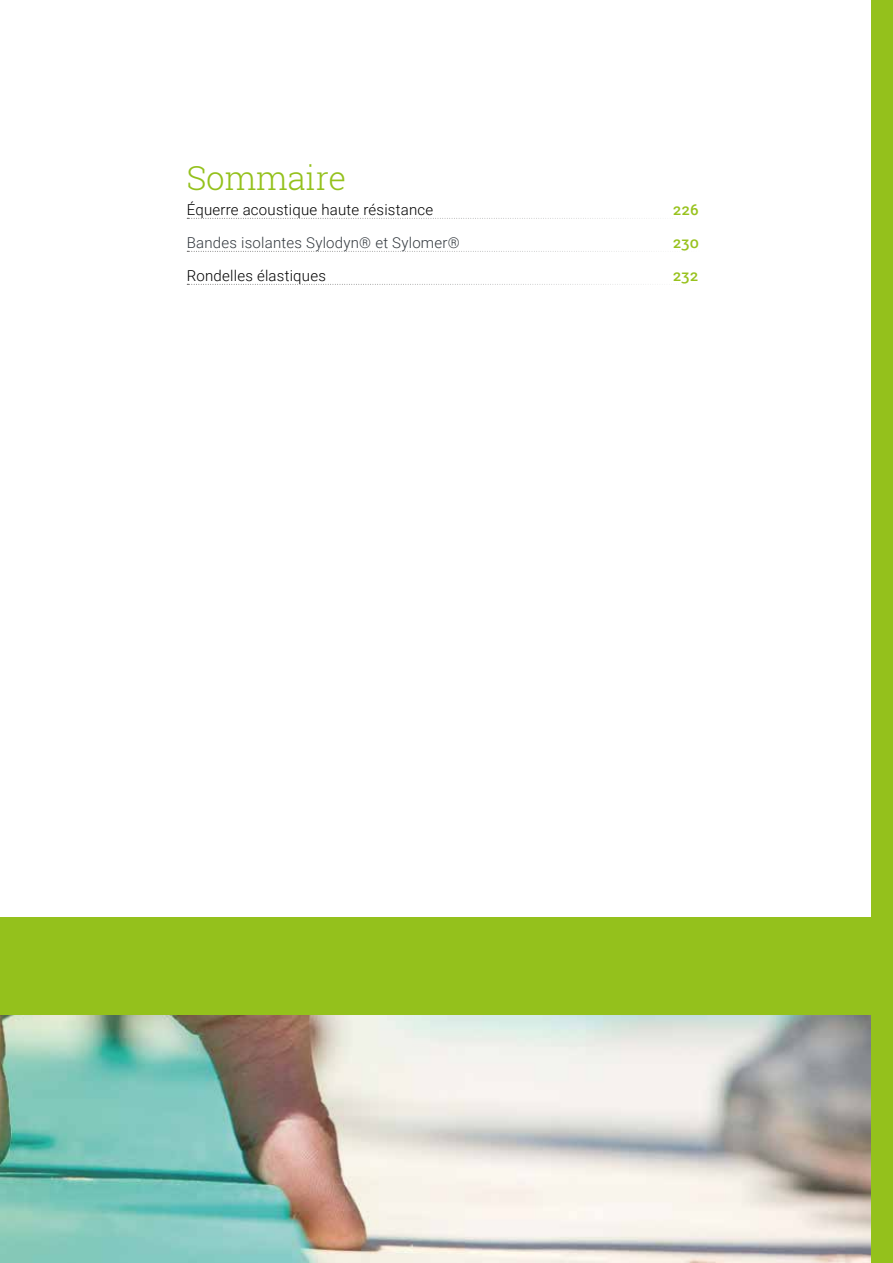
<style>
.page{position:relative;width:893px;height:1263px;background:#fff}
.page>*{position:absolute;margin:0;border:0;box-sizing:border-box;transform-origin:0 0}
.t1{font:300 33px "Roboto Slab";letter-spacing:-.005em;color:#94c11c}
.t2{font:300 15px "Roboto";letter-spacing:.015em;color:#000}
.t3{font:300 15px "Roboto";letter-spacing:.015em;color:#33393f}
.t4{font:500 15px "Roboto";letter-spacing:.015em;color:#98c21d}
</style>
<div class="page">
<img style="left:0;top:1015px;width:872px;height:248px">
<div style="left:0;top:917px;width:893px;height:98px;background:#94c11c"></div>
<div style="left:872px;top:0;width:21px;height:1263px;background:#94c11c"></div>
<svg style="left:187px;top:218px;width:472px;height:1px"></svg>
<svg style="left:187px;top:251px;width:470px;height:1px"></svg>
<svg style="left:187px;top:284px;width:471px;height:1px"></svg>
<h1 class="t1" style="left:187px;top:155px;width:161px">Sommaire</h1>
<p class="t2" style="left:187px;top:199px;width:248px">Équerre acoustique haute résistance</p>
<p class="t4" style="left:673px;top:199px;width:27px">226</p>
<p class="t3" style="left:187px;top:232px;width:274px">Bandes isolantes Sylodyn® et Sylomer®</p>
<p class="t4" style="left:673px;top:232px;width:28px">230</p>
<p class="t2" style="left:187px;top:265px;width:141px">Rondelles élastiques</p>
<p class="t4" style="left:673px;top:265px;width:27px">232</p>
</div>
